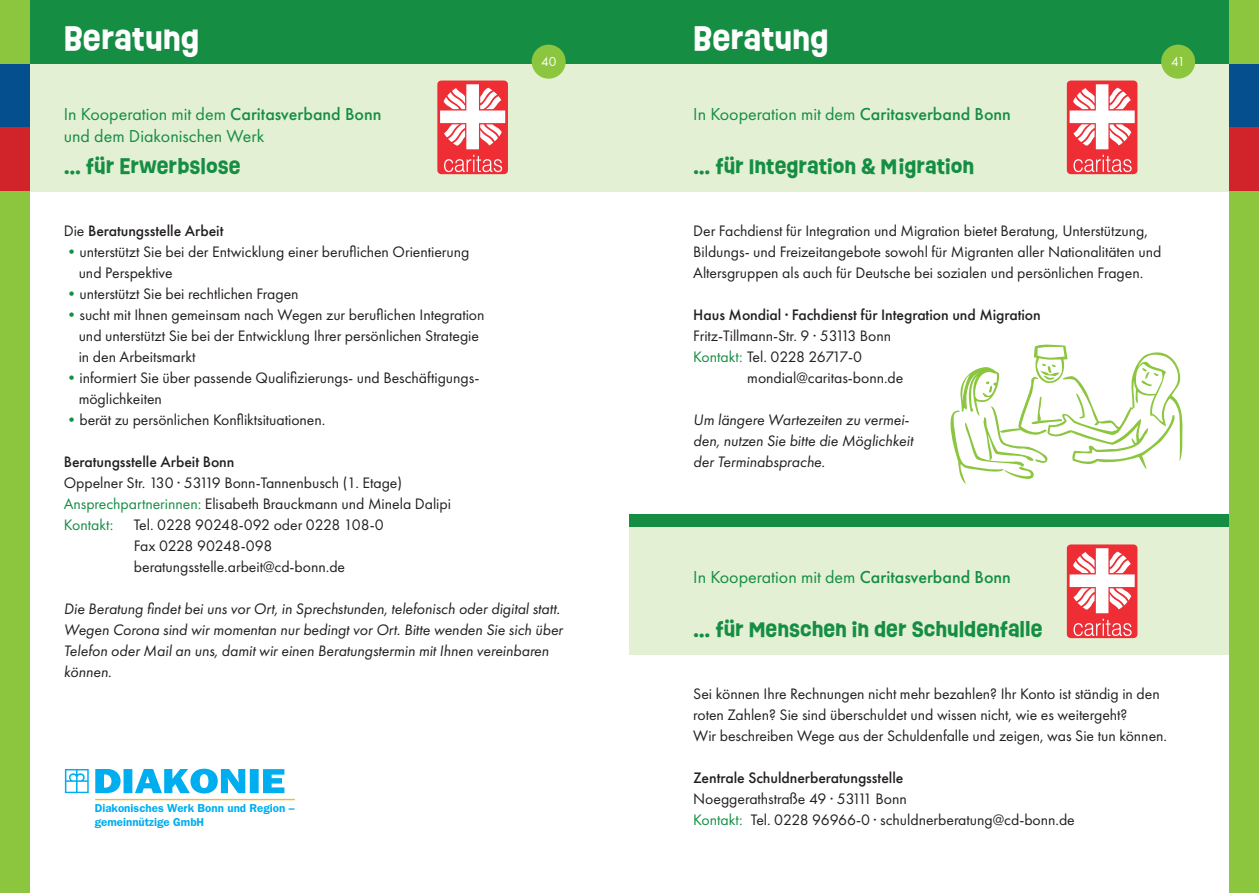
<style>
.page{position:relative;width:1259px;height:893px;background:#fff}
.page>*{position:absolute;margin:0;border:0;box-sizing:border-box;transform-origin:0 0}
.t1{font:700 30px "Ruddy";color:#fff}
.t2{font:700 19.5px "Ruddy";color:#158e44}
.t3{font:18px/21.6px "Futura PT";color:#158e44}
.t4{font:15.75px/21px "Futura PT";letter-spacing:-.005em;color:#231f20}
.t5{font:italic 15.75px/21px "Futura PT";letter-spacing:-.005em;color:#231f20}
.t6{font:500 15.75px "Futura PT";letter-spacing:-.005em;color:#231f20}
.t7{font:13.5px "Futura PT";color:#fff}
.t8{font:600 11.55px/13.8px "Franklin Gothic";color:#00aeef}
.s1{font-weight:500}
.s2{font-weight:400}
.s3{color:#158e44}
</style>
<div class="page">
<div style="left:0;top:64px;width:629px;height:127px;background:#e4f0d4"></div>
<div style="left:0;top:0;width:629px;height:64px;background:#158e44"></div>
<div style="left:531px;top:45px;width:35px;height:34px;background:#8bc63e;border-radius:50%"></div>
<div style="left:437px;top:81px;width:71px;height:93px;background:#ee2d34;border-radius:4px"></div>
<svg style="left:440px;top:84px;width:65px;height:65px"></svg>
<svg style="left:444px;top:155px;width:58px;height:17px"></svg>
<svg style="left:95px;top:769px;width:189px;height:25px"></svg>
<svg style="left:65px;top:769px;width:24px;height:24px"></svg>
<hr style="left:95px;top:799px;width:200px;height:1px;background:#fcb814">
<div style="left:629px;top:64px;width:630px;height:127px;background:#e4f0d4"></div>
<div style="left:629px;top:527px;width:630px;height:128px;background:#e4f0d4"></div>
<div style="left:629px;top:0;width:630px;height:64px;background:#158e44"></div>
<div style="left:629px;top:514px;width:630px;height:13px;background:#158e44"></div>
<div style="left:1161px;top:45px;width:34px;height:34px;background:#8bc63e;border-radius:50%"></div>
<div style="left:1067px;top:81px;width:70px;height:93px;background:#ee2d34;border-radius:4px"></div>
<svg style="left:1069px;top:84px;width:65px;height:65px"></svg>
<svg style="left:1073px;top:155px;width:58px;height:17px"></svg>
<div style="left:1067px;top:544px;width:70px;height:94px;background:#ee2d34;border-radius:4px"></div>
<svg style="left:1069px;top:548px;width:65px;height:65px"></svg>
<svg style="left:1073px;top:619px;width:58px;height:17px"></svg>
<svg style="left:950px;top:345px;width:232px;height:139px"></svg>
<div style="left:1229px;top:0;width:30px;height:64px;background:#8bc63e"></div>
<div style="left:1229px;top:191px;width:30px;height:702px;background:#8bc63e"></div>
<div style="left:1229px;top:64px;width:30px;height:64px;background:#064f8e"></div>
<div style="left:1229px;top:128px;width:30px;height:63px;background:#d1232a"></div>
<div style="left:0;top:0;width:30px;height:64px;background:#8bc63e"></div>
<div style="left:0;top:191px;width:30px;height:702px;background:#8bc63e"></div>
<div style="left:0;top:64px;width:30px;height:64px;background:#064f8e"></div>
<div style="left:0;top:128px;width:30px;height:63px;background:#d1232a"></div>
<h1 class="t1" style="left:64px;top:16px;width:137px">Beratung</h1>
<h1 class="t1" style="left:693px;top:16px;width:137px">Beratung</h1>
<p class="t7" style="left:541px;top:53px;width:17px">40</p>
<p class="t3" style="left:64px;top:103px;width:319px">In Kooperation mit dem <span class="s1">Caritasverband Bonn </span>und dem Diakonischen Werk</p>
<p class="t2" style="left:64px;top:152px;width:178px">… für Erwerbslose</p>
<p class="t3" style="left:693px;top:103px;width:319px">In Kooperation mit dem <span class="s1">Caritasverband Bonn</span></p>
<p class="t2" style="left:693px;top:152px;width:282px">… für Integration &amp; Migration</p>
<p class="t7" style="left:1171px;top:53px;width:15px">41</p>
<p class="t6" style="left:64px;top:221px;width:161px"><span class="s2">Die</span> Beratungsstelle Arbeit</p>
<p class="t4" style="left:79px;top:241px;width:392px;text-indent:-15px"><span class="s3">•</span>unterstützt Sie bei der Entwicklung einer beruflichen Orientierung und Perspektive</p>
<p class="t4" style="left:64px;top:283px;width:236px"><span class="s3">•</span>unterstützt Sie bei rechtlichen Fragen</p>
<p class="t4" style="left:79px;top:304px;width:407px;text-indent:-15px"><span class="s3">•</span>sucht mit Ihnen gemeinsam nach Wegen zur beruflichen Integration und unterstützt Sie bei der Entwicklung Ihrer persönlichen Strategie in den Arbeitsmarkt</p>
<p class="t4" style="left:79px;top:367px;width:402px;text-indent:-15px"><span class="s3">•</span>informiert Sie über passende Qualifizierungs- und Beschäftigungs&shy;möglichkeiten</p>
<p class="t4" style="left:64px;top:409px;width:263px"><span class="s3">•</span>berät zu persönlichen Konfliktsituationen.</p>
<p class="t6" style="left:64px;top:452px;width:172px">Beratungsstelle Arbeit Bonn</p>
<p class="t4" style="left:64px;top:472px;width:389px">Oppelner Str. 130 · 53119 Bonn-Tannenbusch (1. Etage)<br><span class="s3">Ansprechpartnerinnen:</span> Elisabeth Brauckmann und Minela Dalipi<br><span class="s3">Kontakt:</span></p>
<p class="t4" style="left:134px;top:514px;width:251px">Tel. 0228 90248-092 oder 0228 108-0<br>Fax 0228 90248-098 beratungsstelle.arbeit@cd-bonn.de</p>
<p class="t5" style="left:64px;top:598px;width:501px">Die Beratung findet bei uns vor Ort, in Sprechstunden, telefonisch oder digital statt.<br>Wegen Corona sind wir momentan nur bedingt vor Ort. Bitte wenden Sie sich über Telefon oder Mail an uns, damit wir einen Beratungstermin mit Ihnen vereinbaren können.</p>
<p class="t4" style="left:693px;top:220px;width:469px">Der Fachdienst für Integration und Migration bietet Beratung, Unterstützung,<br>Bildungs- und Freizeitangebote sowohl für Migranten aller Nationalitäten und<br>Altersgruppen als auch für Deutsche bei sozialen und persönlichen Fragen.</p>
<p class="t6" style="left:693px;top:305px;width:349px">Haus Mondial · Fachdienst für Integration und Migration</p>
<p class="t4" style="left:693px;top:325px;width:199px">Fritz-Tillmann-Str. 9 · 53113 Bonn<br><span class="s3">Kontakt:</span> Tel. 0228 26717-0</p>
<p class="t4" style="left:747px;top:367px;width:158px">mondial@caritas-bonn.de</p>
<p class="t5" style="left:693px;top:409px;width:221px">Um längere Wartezeiten zu vermei&shy;den, nutzen Sie bitte die Möglichkeit der Terminabsprache.</p>
<p class="t3" style="left:693px;top:566px;width:319px">In Kooperation mit dem <span class="s1">Caritasverband Bonn</span></p>
<p class="t2" style="left:693px;top:615px;width:351px">… für Menschen in der Schuldenfalle</p>
<p class="t8" style="left:95px;top:801px;width:201px">Diakonisches Werk Bonn und Region – gemeinnützige GmbH</p>
<p class="t4" style="left:693px;top:684px;width:475px">Sei können Ihre Rechnungen nicht mehr bezahlen? Ihr Konto ist ständig in den roten Zahlen? Sie sind überschuldet und wissen nicht, wie es weitergeht?<br>Wir beschreiben Wege aus der Schuldenfalle und zeigen, was Sie tun können.</p>
<p class="t6" style="left:693px;top:769px;width:212px">Zentrale Schuldnerberatungsstelle</p>
<p class="t4" style="left:693px;top:788px;width:383px">Noeggerathstraße 49 · 53111 Bonn<br><span class="s3">Kontakt:</span> Tel. 0228 96966-0 · schuldnerberatung@cd-bonn.de</p>
</div>
